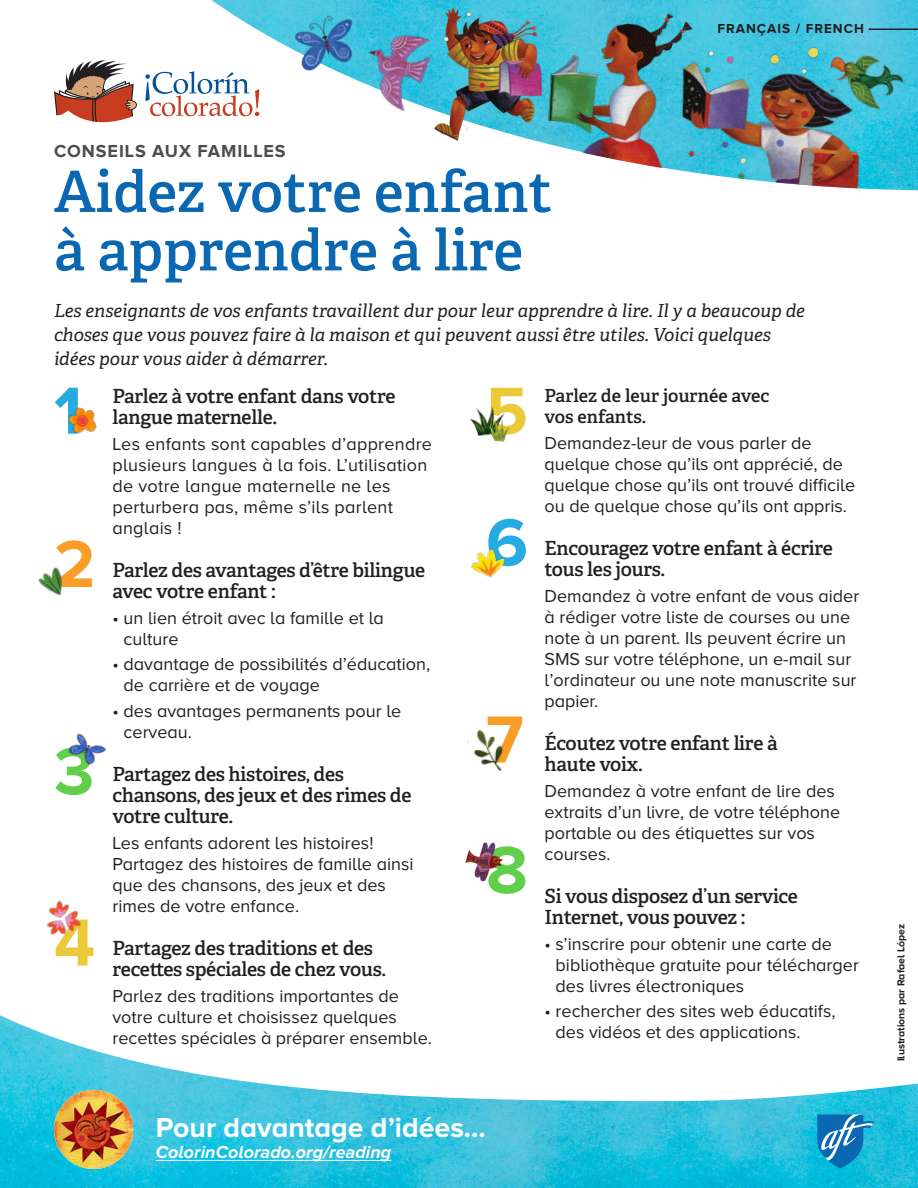
<style>
.page{position:relative;width:918px;height:1188px;background:#fff}
.page>*{position:absolute;margin:0;border:0;box-sizing:border-box;transform-origin:0 0}
.t1{font:700 69px "Proxima Nova A";color:#ebca39}
.t2{font:700 69px "Proxima Nova A";color:#f99d28}
.t3{font:700 69px "Proxima Nova A";color:#61cf4a}
.t4{font:700 69px "Proxima Nova A";color:#27a9e1}
.t5{font:600 57px/58.5px "Adelle";color:#0a67b2}
.t6{font:700 28.5px "Proxima Nova A";color:#fff}
.t7{font:600 19.5px/21px "Adelle";letter-spacing:-.015em;color:#231f20}
.t8{font:18px/21px "Proxima Nova A";color:#231f20}
.t9{font:italic 18px/24px "Adelle";color:#231f20}
.t10{font:600 18px/21px "Adelle";color:#231f20}
.t11{font:italic 700 18px "Proxima Nova A";color:#fff}
.t12{font:700 18px "Proxima Nova A";letter-spacing:.05em;color:#4d4d4f}
.t13{font:700 13.5px "Proxima Nova A";letter-spacing:.075em;color:#231f20}
.t14{font:700 10.5px "Proxima Nova A";color:#231f20}
</style>
<div class="page">
<img style="left:211px;top:0;width:175px;height:117px">
<img style="left:665px;top:0;width:253px;height:190px">
<img style="left:333px;top:3px;width:53px;height:114px">
<img style="left:276px;top:0;width:93px;height:90px">
<img style="left:386px;top:0;width:156px;height:143px">
<img style="left:0;top:1015px;width:918px;height:173px">
<hr style="left:156px;top:1160px;width:235px;height:1px;background:#fff">
<img style="left:54px;top:1090px;width:79px;height:79px;border-radius:40px">
<svg style="left:145px;top:71px;width:114px;height:45px"></svg>
<svg style="left:54px;top:60px;width:83px;height:63px"></svg>
<img style="left:38px;top:567px;width:25px;height:29px">
<img style="left:68px;top:733px;width:38px;height:32px">
<img style="left:69px;top:907px;width:12px;height:25px">
<img style="left:48px;top:900px;width:24px;height:21px">
<img style="left:46px;top:916px;width:23px;height:19px">
<img style="left:465px;top:842px;width:38px;height:40px">
<img style="left:469px;top:407px;width:36px;height:29px">
<img style="left:489px;top:416px;width:20px;height:26px">
<img style="left:471px;top:549px;width:35px;height:29px">
<img style="left:68px;top:407px;width:29px;height:27px">
<img style="left:468px;top:729px;width:36px;height:42px">
<svg style="left:817px;top:1114px;width:57px;height:55px;background:#2f97c9"></svg>
<hr style="left:869px;top:28px;width:49px;height:2px;background:#231f20">
<img style="left:542px;top:0;width:152px;height:168px">
<p class="t13" style="left:717px;top:21px;width:148px">FRANÇAIS / FRENCH</p>
<p class="t12" style="left:54px;top:141px;width:233px">CONSEILS AUX FAMILLES</p>
<h2 class="t5" style="left:54px;top:163px;width:500px">Aidez votre enfant à apprendre à lire</h2>
<p class="t9" style="left:54px;top:299px;width:752px">Les enseignants de vos enfants travaillent dur pour leur apprendre à lire. Il y a beaucoup de choses que vous pouvez faire à la maison et qui peuvent aussi être utiles. Voici quelques idées pour vous aider à démarrer.</p>
<p class="t7" style="left:112px;top:386px;width:285px">Parlez à votre enfant dans votre langue maternelle.</p>
<p class="t8" style="left:112px;top:433px;width:321px">Les enfants sont capables d’apprendre plusieurs langues à la fois. L’utilisation de votre langue maternelle ne les perturbera pas, même s’ils parlent anglais !</p>
<p class="t7" style="left:112px;top:560px;width:314px">Parlez des avantages d’être bilingue avec votre enfant :</p>
<p class="t8" style="left:124px;top:607px;width:262px;text-indent:-11px">• un lien étroit avec la famille et la culture</p>
<p class="t8" style="left:124px;top:654px;width:308px;text-indent:-11px">• davantage de possibilités d’éducation, de carrière et de voyage</p>
<p class="t8" style="left:124px;top:700px;width:279px;text-indent:-11px">• des avantages permanents pour le cerveau.</p>
<p class="t7" style="left:112px;top:764px;width:300px">Partagez des histoires, des chansons, des jeux et des rimes de votre culture.</p>
<p class="t8" style="left:112px;top:832px;width:302px">Les enfants adorent les histoires!<br>Partagez des histoires de famille ainsi que des chansons, des jeux et des rimes de votre enfance.</p>
<p class="t7" style="left:112px;top:938px;width:275px">Partagez des traditions et des recettes spéciales de chez vous.</p>
<p class="t8" style="left:112px;top:985px;width:321px">Parlez des traditions importantes de votre culture et choisissez quelques recettes spéciales à préparer ensemble.</p>
<h1 class="t4" style="left:54px;top:371px;width:30px">1</h1>
<h1 class="t1" style="left:486px;top:371px;width:43px">5</h1>
<p class="t10" style="left:544px;top:385px;width:226px">Parlez de leur journée avec vos enfants.</p>
<p class="t8" style="left:544px;top:432px;width:312px">Demandez-leur de vous parler de quelque chose qu’ils ont apprécié, de quelque chose qu’ils ont trouvé difficile ou de quelque chose qu’ils ont appris.</p>
<p class="t7" style="left:544px;top:538px;width:290px">Encouragez votre enfant à écrire tous les jours.</p>
<p class="t8" style="left:544px;top:585px;width:316px">Demandez à votre enfant de vous aider à rédiger votre liste de courses ou une note à un parent. Ils peuvent écrire un SMS sur votre téléphone, un e-mail sur l’ordinateur ou une note manuscrite sur papier.</p>
<p class="t7" style="left:544px;top:733px;width:235px">Écoutez votre enfant lire à haute voix.</p>
<p class="t8" style="left:544px;top:780px;width:297px">Demandez à votre enfant de lire des extraits d’un livre, de votre téléphone portable ou des étiquettes sur vos courses.</p>
<p class="t7" style="left:544px;top:886px;width:255px">Si vous disposez d’un service<br>Internet, vous pouvez :</p>
<p class="t8" style="left:556px;top:933px;width:305px;text-indent:-11px">• s’inscrire pour obtenir une carte de bibliothèque gratuite pour télécharger des livres électroniques</p>
<p class="t8" style="left:556px;top:1000px;width:282px;text-indent:-11px">• rechercher des sites web éducatifs, des vidéos et des applications.</p>
<h1 class="t4" style="left:486px;top:503px;width:43px">6</h1>
<h1 class="t2" style="left:54px;top:525px;width:43px">2</h1>
<h1 class="t2" style="left:486px;top:700px;width:39px">7</h1>
<h1 class="t3" style="left:54px;top:732px;width:42px">3</h1>
<h1 class="t3" style="left:486px;top:831px;width:43px">8</h1>
<h1 class="t1" style="left:54px;top:903px;width:43px">4</h1>
<h3 class="t6" style="left:156px;top:1111px;width:332px">Pour davantage d’idées...</h3>
<p class="t11" style="left:156px;top:1142px;width:237px">ColorinColorado.org/reading</p>
<p class="t14" style="left:895px;top:1061px;width:139px;rotate:-90deg">Ilustrations par Rafael López</p>
</div>
